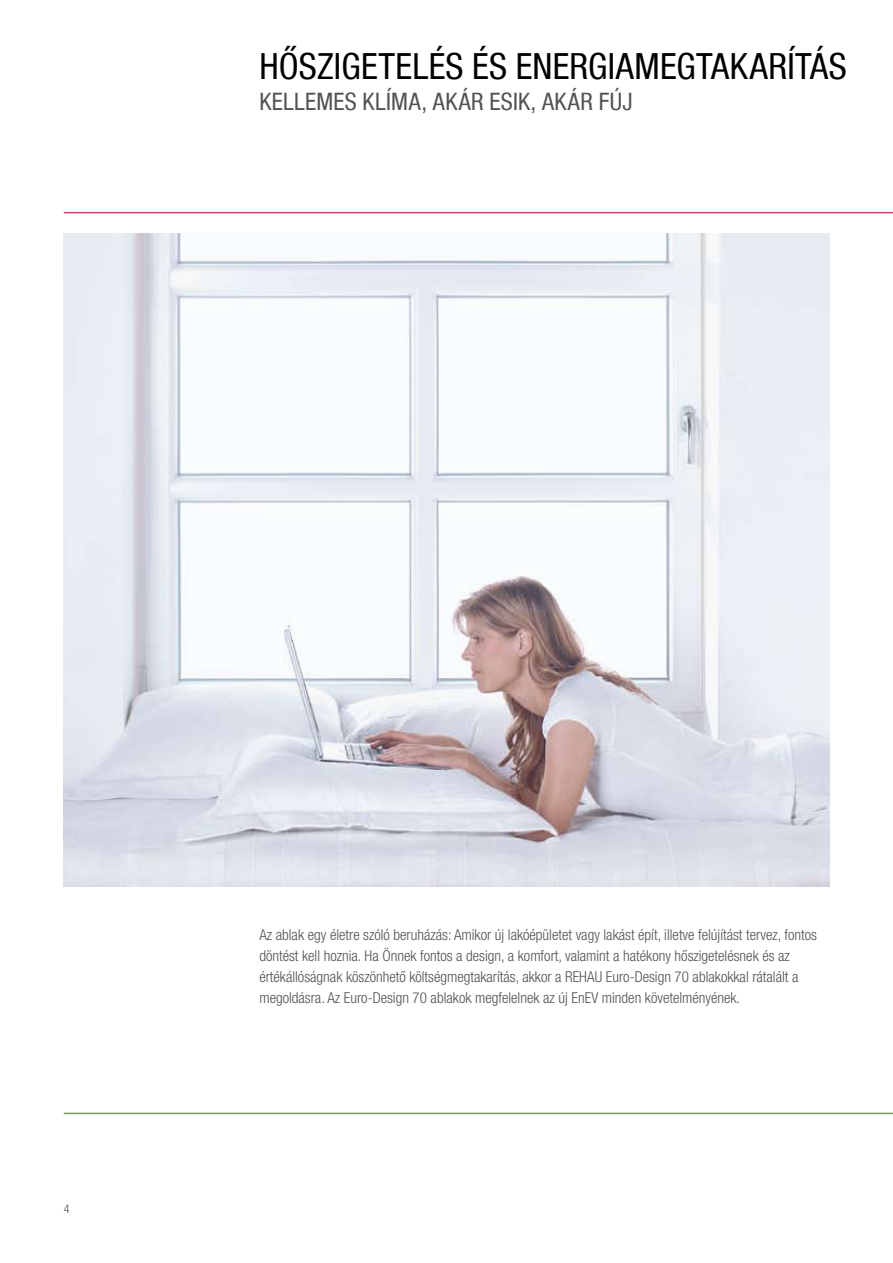
<style>
.page{position:relative;width:893px;height:1263px;background:#fff}
.page>*{position:absolute;margin:0;border:0;box-sizing:border-box;transform-origin:0 0}
.t1{font:condensed 36px "Helvetica Neue LT Com";letter-spacing:.005em;color:#000}
.t2{font:condensed 24px "Helvetica Neue LT Com";letter-spacing:.015em;color:#525250}
.t3{font:300 condensed 15px/21px "Helvetica Neue LT Com";color:#525250}
.t4{font:300 condensed 12px "Helvetica Neue LT Com";color:#525250}
</style>
<div class="page">
<hr style="left:64px;top:212px;width:829px;height:1px;background:#d2396d">
<hr style="left:64px;top:1113px;width:829px;height:1px;background:#759a5a">
<img style="left:64px;top:234px;width:765px;height:652px">
<h1 class="t1" style="left:259px;top:45px;width:589px">HŐSZIGETELÉS ÉS ENERGIAMEGTAKARÍTÁS</h1>
<h2 class="t2" style="left:259px;top:87px;width:375px">KELLEMES KLÍMA, AKÁR ESIK, AKÁR FÚJ</h2>
<p class="t4" style="left:64px;top:1201px;width:7px">4</p>
<p class="t3" style="left:259px;top:924px;width:559px">Az ablak egy életre szóló beruházás: Amikor új lakóépületet vagy lakást épít, illetve felújítást tervez, fontos döntést kell hoznia. Ha Önnek fontos a design, a komfort, valamint a hatékony hőszigetelésnek és az értékállóságnak köszönhető költségmegtakarítás, akkor a REHAU Euro-Design 70 ablakokkal rátalált a megoldásra. Az Euro-Design 70 ablakok megfelelnek az új EnEV minden követelményének.</p>
</div>
